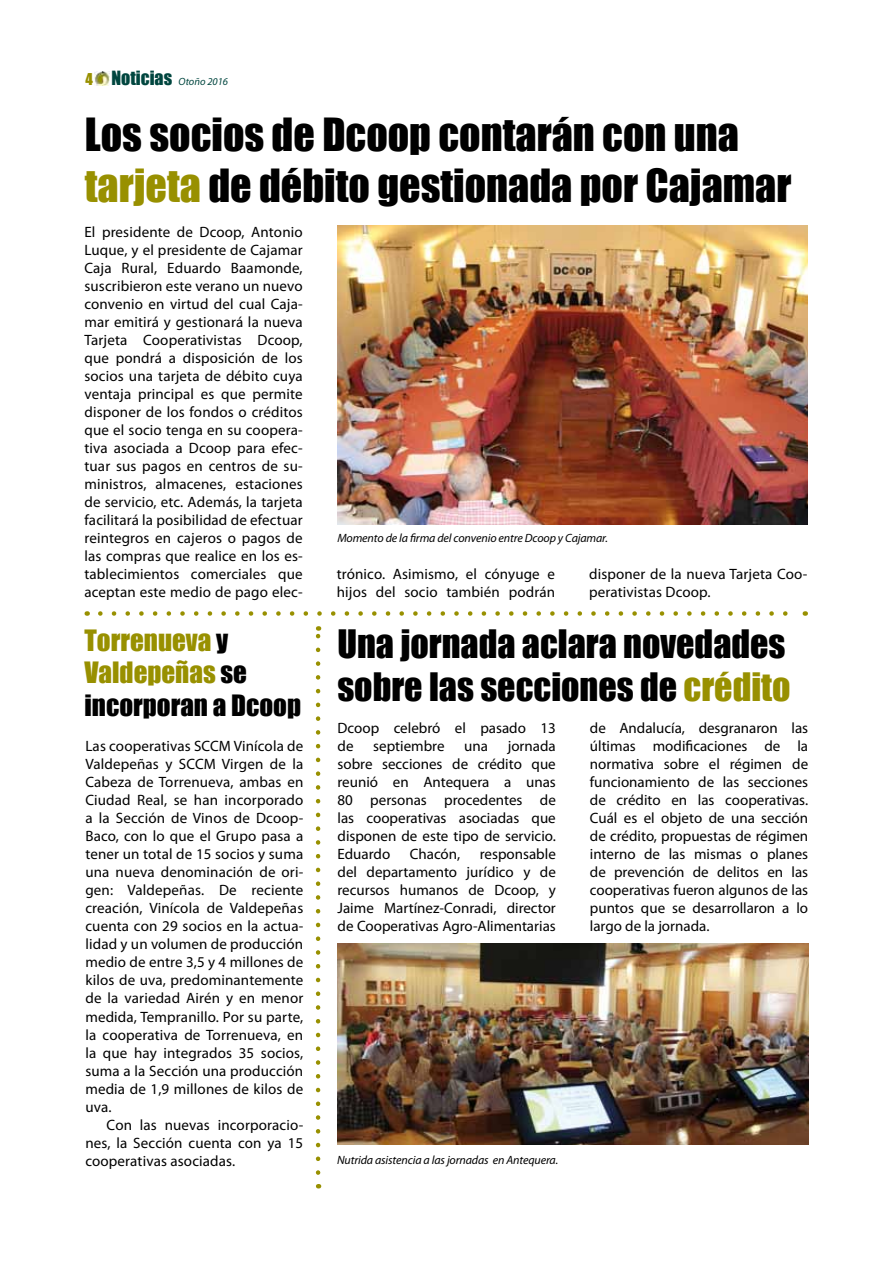
<style>
.page{position:relative;width:893px;height:1263px;background:#fff}
.page>*{position:absolute;margin:0;border:0;box-sizing:border-box;transform-origin:0 0}
.t1{font:42px/50.4px "Impact";color:#000}
.t2{font:36px/43.2px "Impact";color:#000}
.t3{font:27px/32.4px "Impact";color:#989000}
.t4{font:15px/18px "Myriad Pro";letter-spacing:.005em;color:#000;text-align:justify}
.t5{font:italic 12px "Myriad Pro";letter-spacing:-.01em;color:#000}
.t6{font:italic 10.5px "Myriad Pro";color:#00463f}
.s1{font-family:"Impact";font-style:normal;font-size:15px;color:#989000}
.s2{font-family:"Impact";font-style:normal;font-size:18px}
.s3{color:#989000}
.s4{color:#000}
</style>
<div class="page">
<img style="left:95px;top:71px;width:15px;height:15px">
<img style="left:338px;top:944px;width:470px;height:201px">
<img style="left:337px;top:225px;width:471px;height:299px">
<svg style="left:100px;top:611px;width:688px;height:5px"></svg>
<svg style="left:316px;top:626px;width:4px;height:546px"></svg>
<p class="t6" style="left:85px;top:75px;width:144px"><span class="s1">4</span> <span class="s2">Noticias</span> Otoño 2016</p>
<h1 class="t1" style="left:85px;top:108px;width:708px">Los socios de Dcoop contarán con una <span class="s3">tarjeta</span> de débito gestionada por Cajamar</h1>
<p class="t4" style="left:84px;top:222px;width:220px">El presidente de Dcoop, Antonio Luque, y el presidente de Cajamar Caja Rural, Eduardo Baamonde, suscribieron este verano un nuevo convenio en virtud del cual Caja&shy;mar emitirá y gestionará la nueva Tarjeta Cooperativistas Dcoop, que pondrá a disposición de los socios una tarjeta de débito cuya ventaja principal es que permite disponer de los fondos o créditos que el socio tenga en su coopera&shy;tiva asociada a Dcoop para efec&shy;tuar sus pagos en centros de su&shy;ministros, almacenes, estaciones de servicio, etc. Además, la tarjeta facilitará la posibilidad de efectuar reintegros en cajeros o pagos de las compras que realice en los es&shy;tablecimientos comerciales que aceptan este medio de pago elec-</p>
<h3 class="t3" style="left:85px;top:623px;width:218px">Torrenueva <span class="s4">y<br></span>Valdepeñas <span class="s4">se incorporan a Dcoop</span></h3>
<p class="t4" style="left:85px;top:737px;width:219px">Las cooperativas SCCM Vinícola de Valdepeñas y SCCM Virgen de la Cabeza de Torrenueva, ambas en Ciudad Real, se han incorporado a la Sección de Vinos de Dcoop-Baco, con lo que el Grupo pasa a tener un total de 15 socios y suma una nueva denominación de ori&shy;gen: Valdepeñas. De reciente creación, Vinícola de Valdepeñas cuenta con 29 socios en la actua&shy;lidad y un volumen de producción medio de entre 3,5 y 4 millones de kilos de uva, predominantemente de la variedad Airén y en menor medida, Tempranillo. Por su parte, la cooperativa de Torrenueva, en la que hay integrados 35 socios, suma a la Sección una producción media de 1,9 millones de kilos de uva.</p>
<p class="t4" style="left:85px;top:1115px;width:219px;text-indent:21px">Con las nuevas incorporacio&shy;nes, la Sección cuenta con ya 15 cooperativas asociadas.</p>
<p class="t5" style="left:337px;top:531px;width:272px">Momento de la firma del convenio entre Dcoop y Cajamar.</p>
<p class="t4" style="left:337px;top:565px;width:220px">trónico. Asimismo, el cónyuge e hijos del socio también podrán</p>
<p class="t4" style="left:589px;top:565px;width:220px">disponer de la nueva Tarjeta Coo&shy;perativistas Dcoop.</p>
<h2 class="t2" style="left:337px;top:621px;width:455px">Una jornada aclara novedades sobre las secciones de <span class="s3">crédito</span></h2>
<p class="t4" style="left:338px;top:718px;width:220px">Dcoop celebró el pasado 13 de</p>
<p class="t4" style="left:338px;top:736px;width:220px;text-indent:170px">jornada sobre secciones de crédito que reunió en Antequera a unas 80 personas procedentes de las cooperativas asociadas que disponen de este tipo de servicio.<br>Eduardo</p>
<p class="t4" style="left:373px;top:736px;width:73px">septiembre</p>
<p class="t4" style="left:464px;top:736px;width:25px">una</p>
<p class="t4" style="left:338px;top:844px;width:220px;text-indent:142px">responsable del departamento jurídico y de recursos humanos de Dcoop, y Jaime Martínez-Conradi, director de Cooperativas Agro-Alimentarias</p>
<p class="t4" style="left:410px;top:844px;width:52px">Chacón,</p>
<p class="t4" style="left:590px;top:718px;width:220px">de Andalucía, desgranaron las últimas modificaciones de la normativa sobre el régimen de funcionamiento de las secciones de crédito en las cooperativas.<br>Cuál es el objeto de una sección de crédito, propuestas de régimen interno de las mismas o planes de prevención de delitos en las cooperativas fueron algunos de las puntos que se desarrollaron a lo largo de la jornada.</p>
<p class="t5" style="left:337px;top:1152px;width:223px">Nutrida asistencia a las jornadas en Antequera.</p>
</div>
